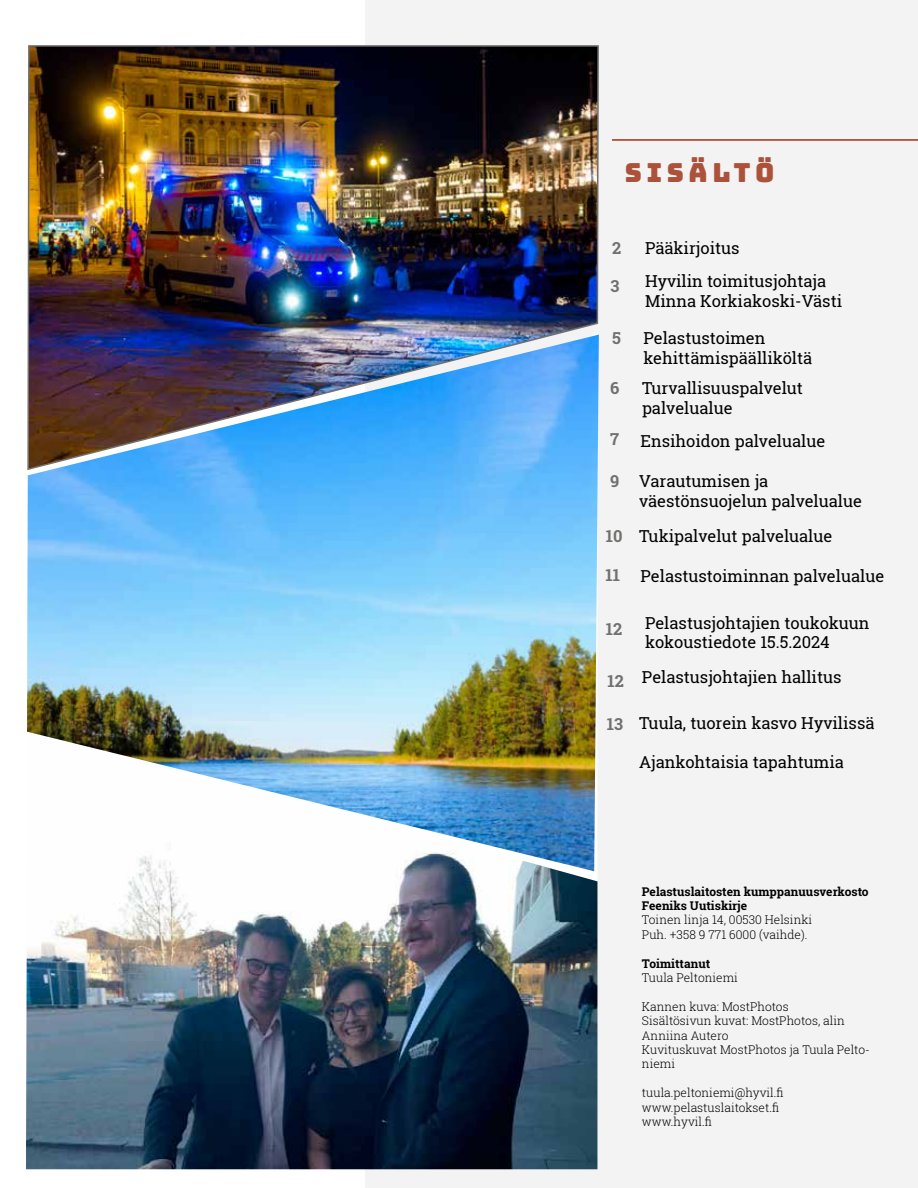
<style>
.page{position:relative;width:918px;height:1188px;background:#fff}
.page>*{position:absolute;margin:0;border:0;box-sizing:border-box;transform-origin:0 0}
.t1{font:26.25px "Bungee";letter-spacing:.175em;color:#ad523a}
.t2{font:16.5px/19.8px "Roboto Slab";color:#000}
.t3{font:700 16.5px "Roboto Slab";color:#70706f}
.t4{font:300 12px/14.4px "Roboto Slab";color:#000}
.t5{font:700 12px/14.4px "Roboto Slab";color:#000}
</style>
<div class="page">
<div style="left:366px;top:0;width:552px;height:1188px;background:#f3f3f3"></div>
<img style="left:27px;top:44px;width:572px;height:291px">
<svg style="left:27px;top:332px;width:570px;height:3px;background:#6e6f9a"></svg>
<hr style="left:612px;top:139px;width:306px;height:2px;background:#ad523a">
<img style="left:26px;top:871px;width:571px;height:298px">
<img style="left:27px;top:335px;width:572px;height:536px">
<h1 class="t1" style="left:625px;top:158px;width:151px">SISÄLTÖ</h1>
<p class="t3" style="left:612px;top:237px;width:11px">2</p>
<p class="t2" style="left:645px;top:238px;width:96px">Pääkirjoitus</p>
<p class="t3" style="left:611px;top:274px;width:10px">3</p>
<p class="t2" style="left:645px;top:271px;width:199px">Hyvilin toimitusjohtaja<br>Minna Korkiakoski-Västi</p>
<p class="t3" style="left:612px;top:326px;width:10px">5</p>
<p class="t2" style="left:643px;top:328px;width:170px">Pelastustoimen kehittämispäälliköltä</p>
<p class="t3" style="left:610px;top:377px;width:11px">6</p>
<p class="t2" style="left:642px;top:378px;width:162px">Turvallisuuspalvelut palvelualue</p>
<p class="t3" style="left:610px;top:427px;width:10px">7</p>
<p class="t2" style="left:641px;top:431px;width:186px">Ensihoidon palvelualue</p>
<p class="t3" style="left:610px;top:470px;width:11px">9</p>
<p class="t2" style="left:639px;top:471px;width:224px">Varautumisen ja väestönsuojelun palvelualue</p>
<p class="t3" style="left:606px;top:524px;width:18px">10</p>
<p class="t2" style="left:639px;top:526px;width:195px">Tukipalvelut palvelualue</p>
<p class="t3" style="left:606px;top:564px;width:16px">11</p>
<p class="t2" style="left:641px;top:566px;width:245px">Pelastustoiminnan palvelualue</p>
<p class="t3" style="left:606px;top:618px;width:18px">12</p>
<p class="t2" style="left:645px;top:612px;width:226px">Pelastusjohtajien toukokuun kokoustiedote 15.5.2024</p>
<p class="t3" style="left:607px;top:669px;width:18px">12</p>
<p class="t2" style="left:642px;top:667px;width:201px">Pelastusjohtajien hallitus</p>
<p class="t3" style="left:607px;top:713px;width:18px">13</p>
<p class="t2" style="left:639px;top:712px;width:237px">Tuula, tuorein kasvo Hyvilissä</p>
<p class="t2" style="left:639px;top:752px;width:206px">Ajankohtaisia tapahtumia</p>
<p class="t5" style="left:642px;top:884px;width:228px">Pelastuslaitosten kumppanuusverkosto<br>Feeniks Uutiskirje</p>
<p class="t4" style="left:642px;top:913px;width:172px">Toinen linja 14, 00530 Helsinki<br>Puh. +358 9 771 6000 (vaihde).</p>
<p class="t5" style="left:642px;top:956px;width:70px">Toimittanut</p>
<p class="t4" style="left:642px;top:970px;width:98px">Tuula Peltoniemi</p>
<p class="t4" style="left:642px;top:999px;width:229px">Kannen kuva: MostPhotos<br>Sisältösivun kuvat: MostPhotos, alin<br>Anniina Autero<br>Kuvituskuvat MostPhotos ja Tuula Pelto&shy;niemi</p>
<p class="t4" style="left:642px;top:1085px;width:143px">tuula.peltoniemi@hyvil.fi www.pelastuslaitokset.fi www.hyvil.fi</p>
</div>
